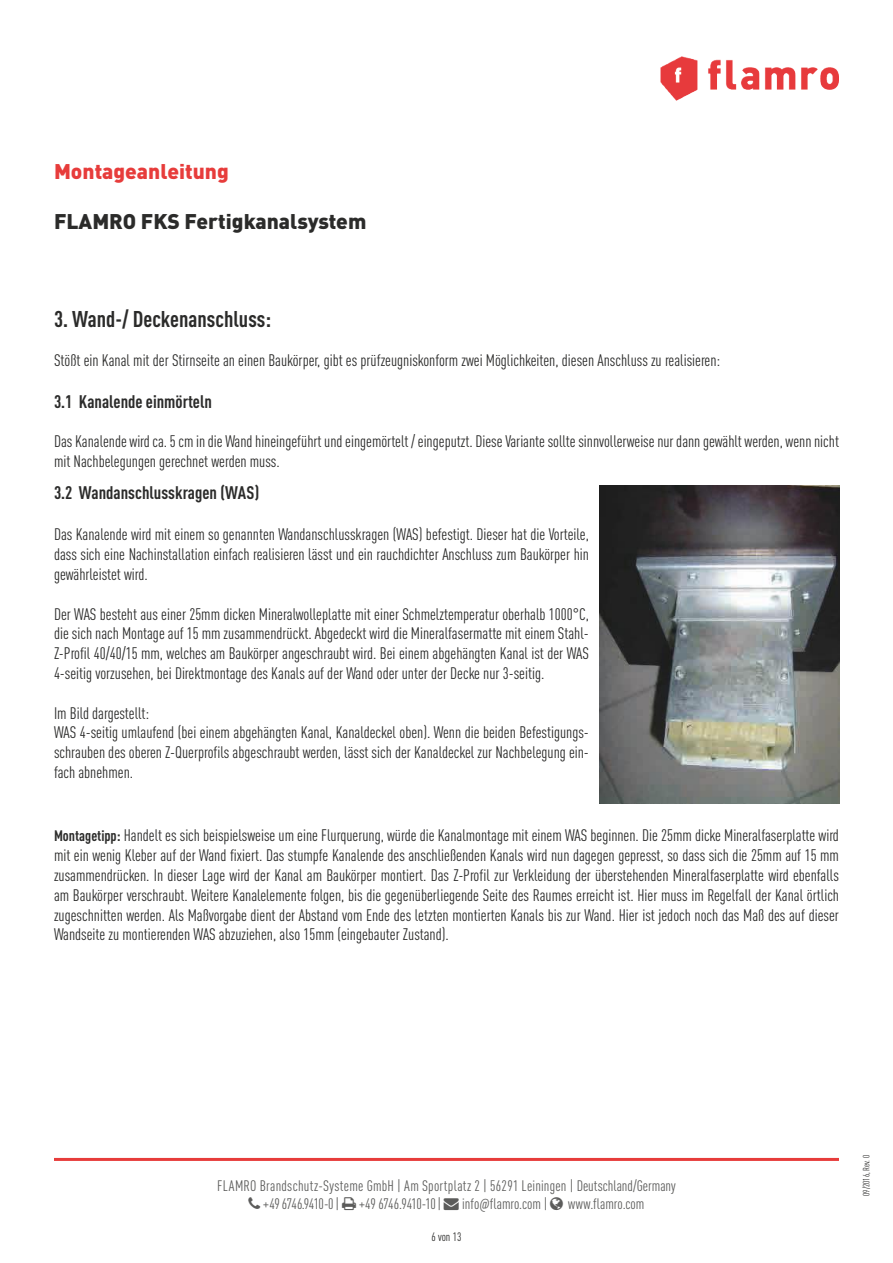
<style>
.page{position:relative;width:893px;height:1263px;background:#fff}
.page>*{position:absolute;margin:0;border:0;box-sizing:border-box;transform-origin:0 0}
.t1{font:700 condensed 22.5px "DIN Pro";color:#2b2b2a}
.t2{font:900 21px "DIN Pro";color:#2b2b2a}
.t3{font:900 21px "DIN Pro";color:#e73c3b}
.t4{font:700 condensed 18px "DIN Pro";color:#2b2b2a}
.t5{font:condensed 16.5px/19.8px "DIN Pro";color:#2b2b2a;text-align:justify}
.t6{font:condensed 15px/18px "DIN Pro";letter-spacing:.01em;color:#5c5c5b}
.t7{font:condensed 15px "DIN Pro";letter-spacing:-.01em;color:#5c5c5b}
.t8{font:condensed 12px "DIN Pro";color:#2b2b2a}
.t9{font:condensed 9px "DIN Pro";color:#2b2b2a}
.s1{font-weight:700;font-size:15px}
</style>
<div class="page">
<hr style="left:54px;top:1158px;width:785px;height:3px;background:#e73c3b">
<img style="left:660px;top:56px;width:179px;height:44px">
<img style="left:600px;top:485px;width:239px;height:319px">
<p class="t3" style="left:54px;top:153px;width:176px">Montageanleitung</p>
<p class="t2" style="left:54px;top:204px;width:314px">FLAMRO FKS Fertigkanalsystem</p>
<h1 class="t1" style="left:54px;top:302px;width:219px">3. Wand-/ Deckenanschluss:</h1>
<p class="t5" style="left:54px;top:349px;width:668px">Stößt ein Kanal mit der Stirnseite an einen Baukörper, gibt es prüfzeugniskonform zwei Möglichkeiten, diesen Anschluss zu realisieren:</p>
<p class="t4" style="left:54px;top:388px;width:159px">3.1 Kanalende einmörteln</p>
<p class="t5" style="left:54px;top:430px;width:787px">Das Kanalende wird ca. 5 cm in die Wand hineingeführt und eingemörtelt / eingeputzt. Diese Variante sollte sinnvollerweise nur dann gewählt werden, wenn nicht mit Nachbelegungen gerechnet werden muss.</p>
<p class="t4" style="left:54px;top:479px;width:207px">3.2 Wandanschlusskragen (WAS)</p>
<p class="t5" style="left:54px;top:524px;width:536px">Das Kanalende wird mit einem so genannten Wandanschlusskragen (WAS) befestigt. Dieser hat die Vorteile, dass sich eine Nachinstallation einfach realisieren lässt und ein rauchdichter Anschluss zum Baukörper hin gewährleistet wird.</p>
<p class="t5" style="left:54px;top:603px;width:536px">Der WAS besteht aus einer 25mm dicken Mineralwolleplatte mit einer Schmelztemperatur oberhalb 1000°C, die sich nach Montage auf 15 mm zusammendrückt. Abgedeckt wird die Mineralfasermatte mit einem Stahl-Z-Profil 40/40/15 mm, welches am Baukörper angeschraubt wird. Bei einem abgehängten Kanal ist der WAS 4-seitig vorzusehen, bei Direktmontage des Kanals auf der Wand oder unter der Decke nur 3-seitig.</p>
<p class="t5" style="left:54px;top:702px;width:536px;text-align:left">Im Bild dargestellt:<br>WAS 4-seitig umlaufend (bei einem abgehängten Kanal, Kanaldeckel oben). Wenn die beiden Befestigungs&shy;schrauben des oberen Z-Querprofils abgeschraubt werden, lässt sich der Kanaldeckel zur Nachbelegung ein&shy;fach abnehmen.</p>
<p class="t5" style="left:54px;top:825px;width:787px"><span class="s1">Montagetipp:</span> Handelt es sich beispielsweise um eine Flurquerung, würde die Kanalmontage mit einem WAS beginnen. Die 25mm dicke Mineralfaserplatte wird mit ein wenig Kleber auf der Wand fixiert. Das stumpfe Kanalende des anschließenden Kanals wird nun dagegen gepresst, so dass sich die 25mm auf 15 mm zusammendrücken. In dieser Lage wird der Kanal am Baukörper montiert. Das Z-Profil zur Verkleidung der überstehenden Mineralfaserplatte wird ebenfalls am Baukörper verschraubt. Weitere Kanalelemente folgen, bis die gegenüberliegende Seite des Raumes erreicht ist. Hier muss im Regelfall der Kanal örtlich zugeschnitten werden. Als Maßvorgabe dient der Abstand vom Ende des letzten montierten Kanals bis zur Wand. Hier ist jedoch noch das Maß des auf dieser Wandseite zu montierenden WAS abzuziehen, also 15mm (eingebauter Zustand).</p>
<p class="t6" style="left:263px;top:1176px;width:414px;text-indent:-46px">FLAMRO Brandschutz-Systeme GmbH | Am Sportplatz 2 | 56291 Leiningen | Deutschland/Germany +49 6746.9410-0 |</p>
<p class="t7" style="left:359px;top:1193px;width:190px">+49 6746.9410-10 | → info@flamro.com |</p>
<p class="t6" style="left:568px;top:1194px;width:78px">www.flamro.com</p>
<p class="t8" style="left:431px;top:1228px;width:31px">6 von 13</p>
<p class="t9" style="left:860px;top:1196px;width:43px;rotate:-90deg">09/2016, Rev. 0</p>
</div>
